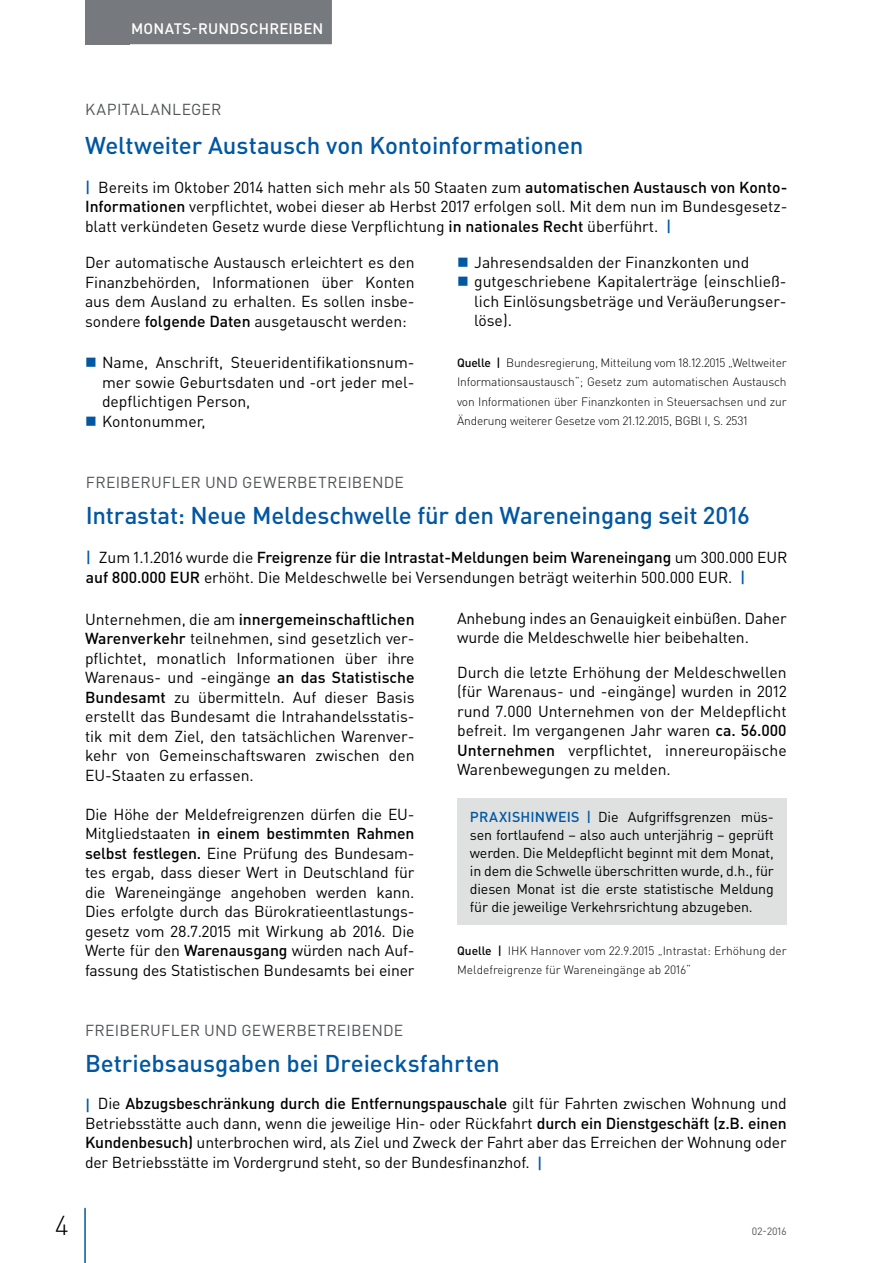
<style>
.page{position:relative;width:893px;height:1263px;background:#fff}
.page>*{position:absolute;margin:0;border:0;box-sizing:border-box;transform-origin:0 0}
.t1{font:300 27px "DIN Pro";color:#000002}
.t2{font:500 24px "DIN Pro";letter-spacing:-.005em;color:#0157a2}
.t3{font:15.75px/19.5px "DIN Pro";color:#000002;text-align:justify}
.t4{font:15.75px "DIN Pro";letter-spacing:.015em;color:#505457}
.t5{font:500 15px "DIN Pro";letter-spacing:.015em;color:#fff}
.t6{font:14.25px/18px "DIN Pro";letter-spacing:-.01em;color:#000002;text-align:justify}
.t7{font:300 12px/19.5px "DIN Pro";color:#000002;text-align:justify}
.t8{font:10.5px "DIN Pro";color:#505457}
.s1{font-weight:500;color:#0157a2}
.s2{font-weight:500}
</style>
<div class="page">
<div style="left:85px;top:0;width:45px;height:44px;background:#767a7e"></div>
<hr style="left:84px;top:1208px;width:2px;height:55px;background:#0157a2">
<div style="left:122px;top:0;width:210px;height:44px;background:#767a7e"></div>
<div style="left:457px;top:799px;width:330px;height:126px;background:#dfe1e1"></div>
<p class="t5" style="left:131px;top:18px;width:194px">MONATS-RUNDSCHREIBEN</p>
<p class="t4" style="left:85px;top:98px;width:138px">KAPITALANLEGER</p>
<h2 class="t2" style="left:85px;top:129px;width:500px">Weltweiter Austausch von Kontoinformationen</h2>
<p class="t3" style="left:85px;top:177px;width:704px"><span class="s1">|</span> Bereits im Oktober 2014 hatten sich mehr als 50 Staaten zum <span class="s2">automatischen Austausch von Konto-Informationen</span> verpflichtet, wobei dieser ab Herbst 2017 erfolgen soll. Mit dem nun im Bundesgesetz&shy;blatt verkündeten Gesetz wurde diese Verpflichtung <span class="s2">in nationales Recht</span> überführt. <span class="s1">|</span></p>
<p class="t3" style="left:85px;top:252px;width:331px">Der automatische Austausch erleichtert es den Finanzbehörden, Informationen über Konten aus dem Ausland zu erhalten. Es sollen insbe&shy;sondere <span class="s2">folgende Daten</span> ausgetauscht werden:</p>
<p class="t3" style="left:102px;top:352px;width:314px;text-align:left">Name, Anschrift, Steueridentifikationsnum&shy;mer sowie Geburtsdaten und -ort jeder mel&shy;depflichtigen Person,<br>Kontonummer,</p>
<p class="t3" style="left:474px;top:252px;width:314px;text-align:left">Jahresendsalden der Finanzkonten und gutgeschriebene Kapitalerträge (einschließ&shy;lich Einlösungsbeträge und Veräußerungser&shy;löse).</p>
<p class="t7" style="left:457px;top:352px;width:331px"><span class="s2">Quelle |</span> Bundesregierung, Mitteilung vom 18.12.2015 „Weltweiter Informationsaustausch“; Gesetz zum automatischen Austausch von Informationen über Finanzkonten in Steuersachsen und zur Änderung weiterer Gesetze vom 21.12.2015, BGBl I, S. 2531</p>
<p class="t4" style="left:86px;top:472px;width:320px">FREIBERUFLER UND GEWERBETREIBENDE</p>
<h2 class="t2" style="left:86px;top:499px;width:665px">Intrastat: Neue Meldeschwelle für den Wareneingang seit 2016</h2>
<p class="t3" style="left:86px;top:547px;width:703px"><span class="s1">|</span> Zum 1.1.2016 wurde die <span class="s2">Freigrenze für die Intrastat-Meldungen beim Wareneingang</span> um 300.000 EUR <span class="s2">auf 800.000 EUR</span> erhöht. Die Meldeschwelle bei Versendungen beträgt weiterhin 500.000 EUR. <span class="s1">|</span></p>
<p class="t3" style="left:85px;top:608px;width:331px">Unternehmen, die am <span class="s2">innergemeinschaftlichen Warenverkehr</span> teilnehmen, sind gesetzlich ver&shy;pflichtet, monatlich Informationen über ihre Warenaus- und -eingänge <span class="s2">an das Statistische Bundesamt</span> zu übermitteln. Auf dieser Basis erstellt das Bundesamt die Intrahandelsstatis&shy;tik mit dem Ziel, den tatsächlichen Warenver&shy;kehr von Gemeinschaftswaren zwischen den EU-Staaten zu erfassen.</p>
<p class="t3" style="left:85px;top:803px;width:331px">Die Höhe der Meldefreigrenzen dürfen die EU-Mitgliedstaaten <span class="s2">in einem bestimmten Rahmen selbst festlegen.</span> Eine Prüfung des Bundesam&shy;tes ergab, dass dieser Wert in Deutschland für die Wareneingänge angehoben werden kann.<br>Dies erfolgte durch das Bürokratieentlastungs&shy;gesetz vom 28.7.2015 mit Wirkung ab 2016. Die Werte für den <span class="s2">Warenausgang</span> würden nach Auf&shy;fassung des Statistischen Bundesamts bei einer</p>
<p class="t3" style="left:457px;top:608px;width:331px">Anhebung indes an Genauigkeit einbüßen. Daher wurde die Meldeschwelle hier beibehalten.</p>
<p class="t3" style="left:457px;top:662px;width:331px">Durch die letzte Erhöhung der Meldeschwellen (für Warenaus- und -eingänge) wurden in 2012 rund 7.000 Unternehmen von der Meldepflicht befreit. Im vergangenen Jahr waren <span class="s2">ca. 56.000<br>Unternehmen</span> verpflichtet, innereuropäische Warenbewegungen zu melden.</p>
<p class="t6" style="left:470px;top:808px;width:306px"><span class="s1">PRAXISHINWEIS |</span> Die Aufgriffsgrenzen müs&shy;sen fortlaufend – also auch unterjährig – geprüft werden. Die Meldepflicht beginnt mit dem Monat, in dem die Schwelle überschritten wurde, d.h., für diesen Monat ist die erste statistische Meldung für die jeweilige Verkehrsrichtung abzugeben.</p>
<p class="t7" style="left:457px;top:940px;width:331px"><span class="s2">Quelle |</span> IHK Hannover vom 22.9.2015 „Intrastat: Erhöhung der<br>Meldefreigrenze für Wareneingänge ab 2016“</p>
<p class="t4" style="left:85px;top:1019px;width:320px">FREIBERUFLER UND GEWERBETREIBENDE</p>
<h2 class="t2" style="left:85px;top:1047px;width:416px">Betriebsausgaben bei Dreiecksfahrten</h2>
<p class="t3" style="left:85px;top:1093px;width:703px"><span class="s1">|</span> Die <span class="s2">Abzugsbeschränkung durch die Entfernungspauschale</span> gilt für Fahrten zwischen Wohnung und Betriebsstätte auch dann, wenn die jeweilige Hin- oder Rückfahrt <span class="s2">durch ein Dienstgeschäft (z.B. einen Kundenbesuch)</span> unterbrochen wird, als Ziel und Zweck der Fahrt aber das Erreichen der Wohnung oder der Betriebsstätte im Vordergrund steht, so der Bundesfinanzhof. <span class="s1">|</span></p>
<h1 class="t1" style="left:55px;top:1207px;width:15px">4</h1>
<p class="t8" style="left:752px;top:1224px;width:36px">02-2016</p>
</div>
